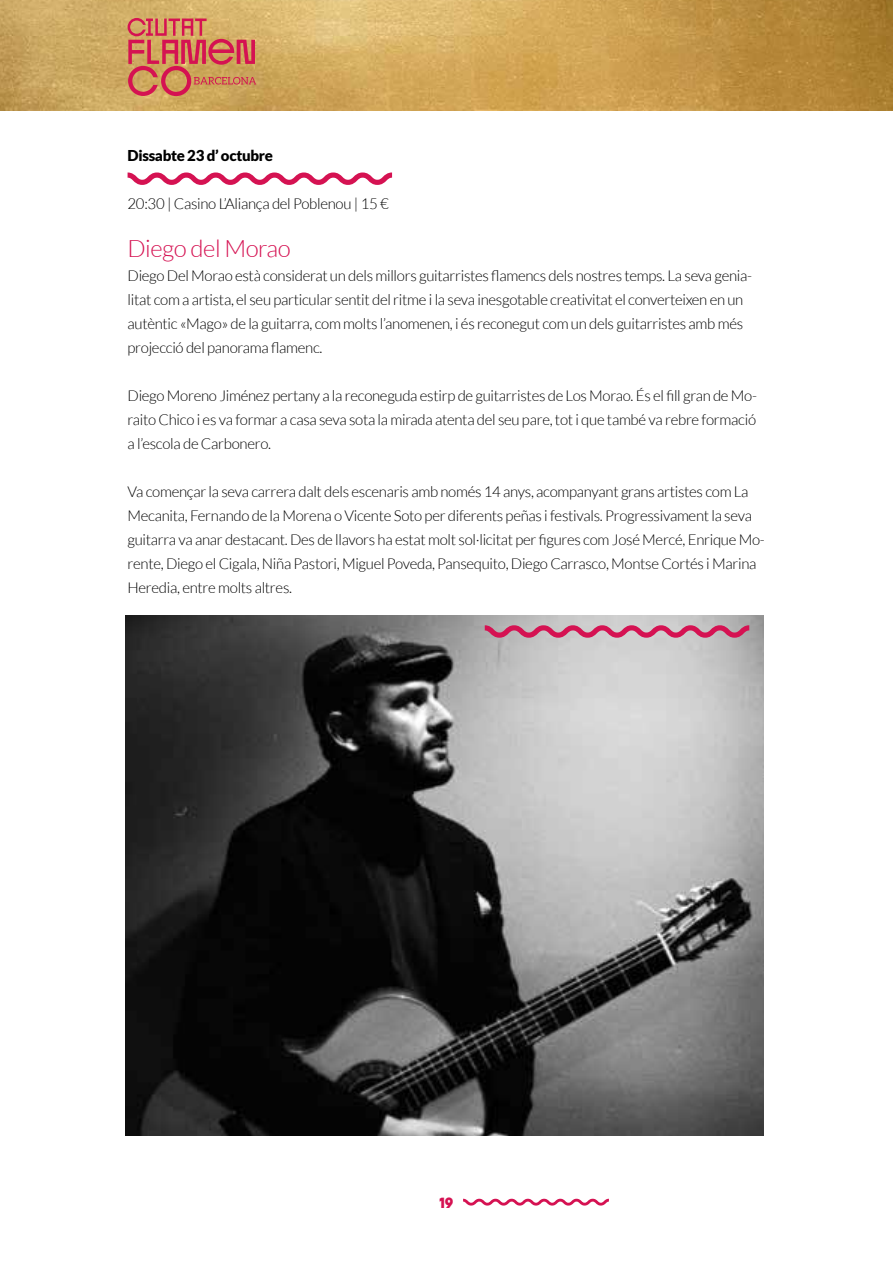
<style>
.page{position:relative;width:893px;height:1263px;background:#fff}
.page>*{position:absolute;margin:0;border:0;box-sizing:border-box;transform-origin:0 0}
.t1{font:300 24px "Lato";letter-spacing:-.02em;color:#d51252}
.t2{font:300 15px/24px "Lato";letter-spacing:-.02em;color:#000}
.t3{font:900 15px "Lato";letter-spacing:-.02em;color:#000}
.t4{font:15px "Taller Super Grotesk Bd L";color:#d51252}
</style>
<div class="page">
<img style="left:0;top:0;width:893px;height:111px">
<svg style="left:128px;top:18px;width:128px;height:78px"></svg>
<svg style="left:463px;top:1199px;width:146px;height:6px"></svg>
<svg style="left:128px;top:172px;width:264px;height:13px"></svg>
<img style="left:125px;top:616px;width:638px;height:519px">
<svg style="left:485px;top:625px;width:264px;height:13px"></svg>
<p class="t3" style="left:128px;top:147px;width:147px">Dissabte 23 d’ octubre</p>
<p class="t2" style="left:128px;top:192px;width:263px">20:30 | Casino L’Aliança del Poblenou | 15 €</p>
<h1 class="t1" style="left:128px;top:235px;width:165px">Diego del Morao</h1>
<p class="t2" style="left:128px;top:264px;width:626px">Diego Del Morao està considerat un dels millors guitarristes flamencs dels nostres temps. La seva genia&shy;litat com a artista, el seu particular sentit del ritme i la seva inesgotable creativitat el converteixen en un autèntic «Mago» de la guitarra, com molts l’anomenen, i és reconegut com un dels guitarristes amb més projecció del panorama flamenc.</p>
<p class="t2" style="left:128px;top:384px;width:631px;text-align:justify">Diego Moreno Jiménez pertany a la reconeguda estirp de guitarristes de Los Morao. És el fill gran de Mo&shy;raito Chico i es va formar a casa seva sota la mirada atenta del seu pare, tot i que també va rebre formació a l’escola de Carbonero.</p>
<p class="t2" style="left:128px;top:480px;width:639px">Va començar la seva carrera dalt dels escenaris amb només 14 anys, acompanyant grans artistes com La Mecanita, Fernando de la Morena o Vicente Soto per diferents peñas i festivals. Progressivament la seva guitarra va anar destacant. Des de llavors ha estat molt sol·licitat per figures com José Mercé, Enrique Mo&shy;rente, Diego el Cigala, Niña Pastori, Miguel Poveda, Pansequito, Diego Carrasco, Montse Cortés i Marina Heredia, entre molts altres.</p>
<p class="t4" style="left:439px;top:1193px;width:16px">19</p>
</div>
